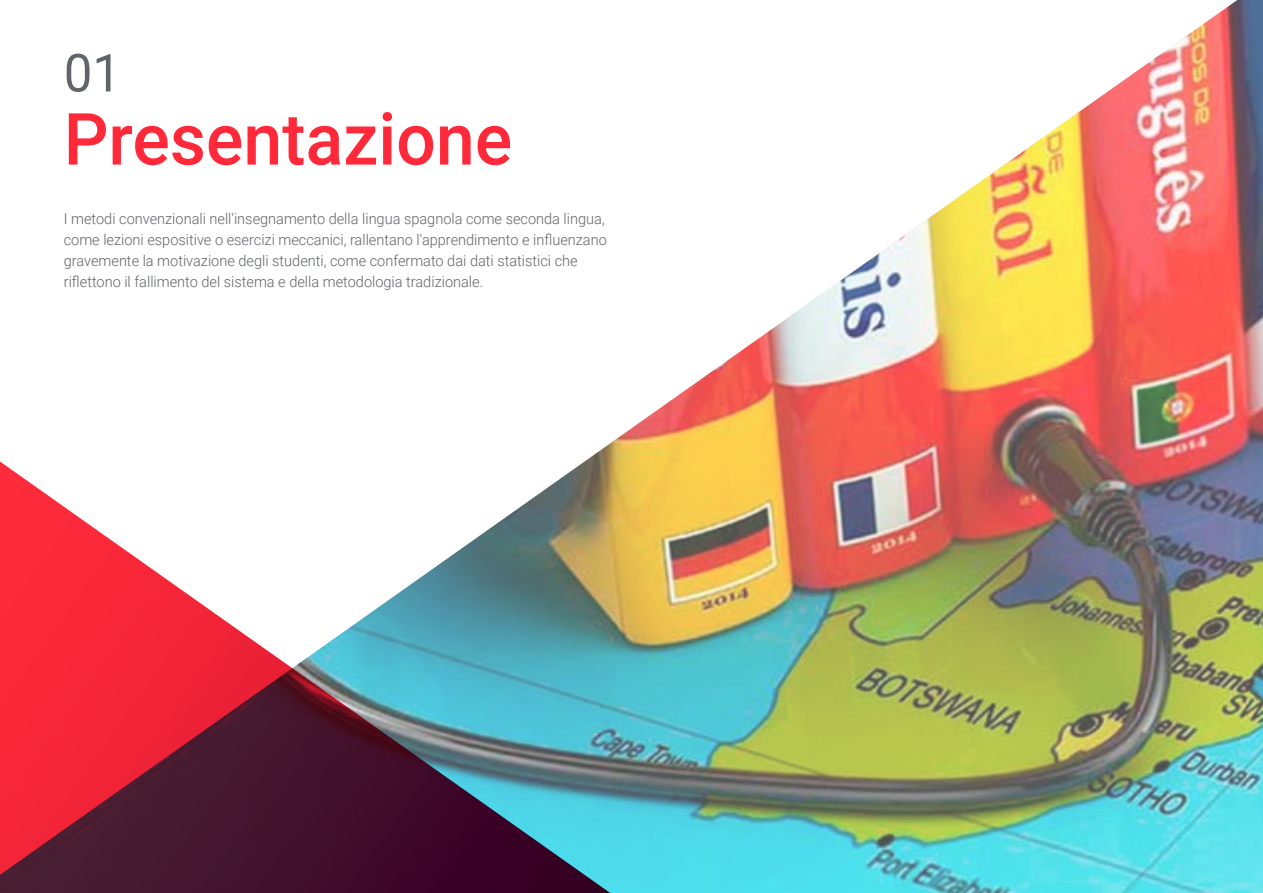
<style>
.page{position:relative;width:1263px;height:893px;background:#fff}
.page>*{position:absolute;margin:0;border:0;box-sizing:border-box;transform-origin:0 0}
.t1{font:500 72px "Roboto";color:#ff293a}
.t2{font:52.5px "Roboto";color:#61646a}
.t3{font:300 15px/21px "Roboto";color:#61646a}
</style>
<div class="page">
<img style="left:606px;top:0;width:657px;height:893px">
<svg style="left:0;top:446px;width:640px;height:447px"></svg>
<h2 class="t2" style="left:64px;top:36px;width:59px">01</h2>
<h1 class="t1" style="left:64px;top:89px;width:450px">Presentazione</h1>
<p class="t3" style="left:64px;top:207px;width:545px">I metodi convenzionali nell'insegnamento della lingua spagnola come seconda lingua, come lezioni espositive o esercizi meccanici, rallentano l'apprendimento e influenzano gravemente la motivazione degli studenti, come confermato dai dati statistici che riflettono il fallimento del sistema e della metodologia tradizionale.</p>
</div>
